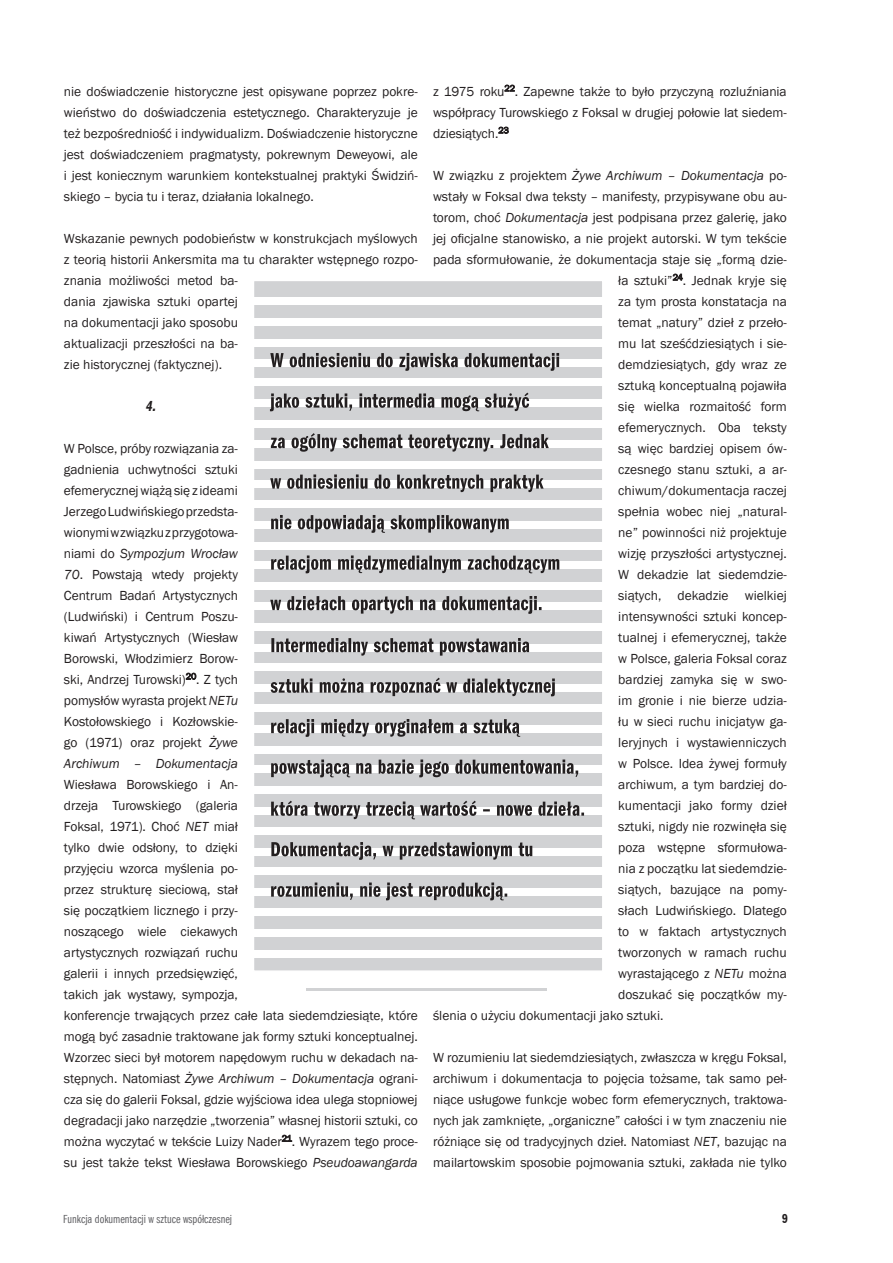
<style>
.page{position:relative;width:893px;height:1263px;background:#fff}
.page>*{position:absolute;margin:0;border:0;box-sizing:border-box;transform-origin:0 0}
.t1{font:15px "Franklin Got Itc T Demi Comp Ital";color:#231f20}
.t2{font:13.5px/21px "Franklin Gothic";letter-spacing:-.005em;color:#231f20;text-align:justify}
.t3{font:italic 13.5px "Franklin Gothic";color:#231f20}
.t4{font:13.5px "Franklin Got Itc T Demi Comp";color:#231f20}
.t5{font:12px "Franklin Got Itc T Book Comp";color:#636366}
.s1{font-style:italic}
.s2{font-style:normal}
</style>
<div class="page">
<div style="left:253px;top:280px;width:350px;height:692px;background:#d1d2d4;border:1px solid #fff"></div>
<div style="left:221px;top:379px;width:423px;height:7px;background:#fff"></div>
<div style="left:190px;top:521px;width:454px;height:7px;background:#fff"></div>
<div style="left:186px;top:500px;width:458px;height:7px;background:#fff"></div>
<div style="left:185px;top:602px;width:459px;height:7px;background:#fff"></div>
<div style="left:177px;top:685px;width:467px;height:7px;background:#fff"></div>
<div style="left:207px;top:766px;width:437px;height:7px;background:#fff"></div>
<div style="left:197px;top:848px;width:447px;height:7px;background:#fff"></div>
<div style="left:211px;top:400px;width:433px;height:7px;background:#fff"></div>
<div style="left:205px;top:542px;width:439px;height:7px;background:#fff"></div>
<div style="left:177px;top:623px;width:467px;height:7px;background:#fff"></div>
<div style="left:198px;top:704px;width:446px;height:7px;background:#fff"></div>
<div style="left:218px;top:787px;width:426px;height:7px;background:#fff"></div>
<div style="left:176px;top:868px;width:468px;height:7px;background:#fff"></div>
<div style="left:215px;top:421px;width:429px;height:7px;background:#fff"></div>
<div style="left:196px;top:562px;width:448px;height:7px;background:#fff"></div>
<div style="left:193px;top:644px;width:451px;height:7px;background:#fff"></div>
<div style="left:193px;top:725px;width:451px;height:7px;background:#fff"></div>
<div style="left:228px;top:808px;width:416px;height:7px;background:#fff"></div>
<div style="left:228px;top:929px;width:416px;height:7px;background:#fff"></div>
<div style="left:228px;top:319px;width:416px;height:7px;background:#fff"></div>
<div style="left:228px;top:950px;width:416px;height:7px;background:#fff"></div>
<div style="left:228px;top:340px;width:416px;height:7px;background:#fff"></div>
<div style="left:228px;top:461px;width:416px;height:7px;background:#fff"></div>
<div style="left:228px;top:359px;width:416px;height:7px;background:#fff"></div>
<div style="left:228px;top:481px;width:416px;height:7px;background:#fff"></div>
<div style="left:195px;top:889px;width:449px;height:7px;background:#fff"></div>
<div style="left:210px;top:440px;width:434px;height:7px;background:#fff"></div>
<div style="left:193px;top:583px;width:451px;height:7px;background:#fff"></div>
<div style="left:181px;top:664px;width:463px;height:7px;background:#fff"></div>
<div style="left:210px;top:746px;width:434px;height:7px;background:#fff"></div>
<div style="left:195px;top:827px;width:449px;height:7px;background:#fff"></div>
<div style="left:253px;top:908px;width:391px;height:7px;background:#fff"></div>
<div style="left:234px;top:298px;width:410px;height:7px;background:#fff"></div>
<hr style="left:306px;top:989px;width:241px;height:2px;background:#d1d2d4">
<svg style="left:271px;top:882px;width:236px;height:18px"></svg>
<svg style="left:271px;top:842px;width:261px;height:18px"></svg>
<svg style="left:271px;top:801px;width:313px;height:18px"></svg>
<svg style="left:271px;top:759px;width:307px;height:18px"></svg>
<svg style="left:271px;top:719px;width:249px;height:18px"></svg>
<svg style="left:271px;top:678px;width:284px;height:18px"></svg>
<svg style="left:271px;top:638px;width:258px;height:18px"></svg>
<svg style="left:270px;top:596px;width:272px;height:18px"></svg>
<svg style="left:271px;top:555px;width:288px;height:18px"></svg>
<svg style="left:271px;top:515px;width:238px;height:18px"></svg>
<svg style="left:270px;top:474px;width:274px;height:18px"></svg>
<svg style="left:271px;top:433px;width:278px;height:19px"></svg>
<svg style="left:270px;top:393px;width:259px;height:18px"></svg>
<svg style="left:270px;top:353px;width:289px;height:18px"></svg>
<svg style="left:186px;top:673px;width:10px;height:7px"></svg>
<svg style="left:282px;top:1135px;width:10px;height:7px"></svg>
<svg style="left:505px;top:85px;width:10px;height:7px"></svg>
<svg style="left:498px;top:127px;width:11px;height:7px"></svg>
<svg style="left:673px;top:274px;width:10px;height:7px"></svg>
<p class="t2" style="left:64px;top:81px;width:355px">nie doświadczenie historyczne jest opisywane poprzez pokre&shy;wieństwo do doświadczenia estetycznego. Charakteryzuje je też bezpośredniość i indywidualizm. Doświadczenie historyczne jest doświadczeniem pragmatysty, pokrewnym Deweyowi, ale i jest koniecznym warunkiem kontekstualnej praktyki Świdziń&shy;skiego – bycia tu i teraz, działania lokalnego.</p>
<p class="t2" style="left:64px;top:228px;width:355px;text-align:left">Wskazanie pewnych podobieństw w konstrukcjach myślowych z teorią historii Ankersmita ma tu charakter wstępnego rozpo&shy;znania możliwości metod ba-<br>dania zjawiska sztuki opartej<br>na dokumentacji jako sposobu<br>aktualizacji przeszłości na ba-<br>zie historycznej (faktycznej).</p>
<p class="t1" style="left:146px;top:397px;width:12px">4.</p>
<p class="t2" style="left:64px;top:438px;width:176px">W Polsce, próby rozwiązania za&shy;gadnienia uchwytności sztuki efemerycznej wiążą się z ideami Jerzego Ludwińskiego przedsta&shy;wionymi w związku z przygotowa&shy;niami do <span class="s1">Sympozjum Wrocław</span></p>
<p class="t2" style="left:64px;top:564px;width:355px;text-align:left"><span class="s1">70</span>. Powstają wtedy projekty<br>Centrum Badań Artystycznych<br>(Ludwiński) i Centrum Poszu-<br>kiwań Artystycznych (Wiesław<br>Borowski, Włodzimierz Borow-<br>ski, Andrzej Turowski)<sup>20</sup>. Z tych<br>pomysłów wyrasta projekt <span class="s1">NETu<br></span>Kostołowskiego i Kozłowskie-<br>go (1971) oraz projekt <span class="s1">Żywe<br>Archiwum – Dokumentacja<br></span>Wiesława Borowskiego i An-<br>drzeja Turowskiego (galeria<br>Foksal, 1971). Choć <span class="s1">NET</span> miał<br>tylko dwie odsłony, to dzięki<br>przyjęciu wzorca myślenia po-<br>przez strukturę sieciową, stał<br>się początkiem licznego i przy-<br>noszącego wiele ciekawych<br>artystycznych rozwiązań ruchu<br>galerii i innych przedsięwzięć,<br>takich jak wystawy, sympozja,<br>konferencje trwających przez całe lata siedemdziesiąte, które mogą być zasadnie traktowane jak formy sztuki konceptualnej.<br>Wzorzec sieci był motorem napędowym ruchu w dekadach na&shy;stępnych. Natomiast <span class="s1">Żywe Archiwum – Dokumentacja</span> ograni&shy;cza się do galerii Foksal, gdzie wyjściowa idea ulega stopniowej degradacji jako narzędzie „tworzenia” własnej historii sztuki, co można wyczytać w tekście Luizy Nader<sup>21</sup>. Wyrazem tego proce&shy;su jest także tekst Wiesława Borowskiego <span class="s1">Pseudoawangarda</span></p>
<p class="t2" style="left:433px;top:81px;width:355px">z 1975 roku<sup>22</sup>. Zapewne także to było przyczyną rozluźniania współpracy Turowskiego z Foksal w drugiej połowie lat siedem&shy;dziesiątych.<sup>23</sup></p>
<p class="t3" style="left:433px;top:167px;width:355px"><span class="s2">W związku z projektem</span> Żywe Archiwum – Dokumentacja <span class="s2">po-</span></p>
<p class="t2" style="left:433px;top:186px;width:355px">wstały w Foksal dwa teksty – manifesty, przypisywane obu au-</p>
<p class="t2" style="left:433px;top:207px;width:355px">torom, choć <span class="s1">Dokumentacja</span> jest podpisana przez galerię, jako</p>
<p class="t2" style="left:433px;top:228px;width:355px">jej oficjalne stanowisko, a nie projekt autorski. W tym tekście</p>
<p class="t2" style="left:433px;top:249px;width:355px">pada sformułowanie, że dokumentacja staje się „formą dzie-</p>
<p class="t2" style="left:618px;top:270px;width:170px">ła sztuki”<sup>24</sup>. Jednak kryje się</p>
<p class="t2" style="left:618px;top:291px;width:170px">za tym prosta konstatacja na</p>
<p class="t2" style="left:618px;top:312px;width:170px">temat „natury” dzieł z przeło-</p>
<p class="t2" style="left:618px;top:333px;width:170px">mu lat sześćdziesiątych i sie-</p>
<p class="t2" style="left:618px;top:354px;width:170px">demdziesiątych, gdy wraz ze</p>
<p class="t2" style="left:618px;top:375px;width:170px">sztuką konceptualną pojawiła</p>
<p class="t2" style="left:618px;top:396px;width:170px">się wielka rozmaitość form</p>
<p class="t2" style="left:618px;top:417px;width:170px">efemerycznych. Oba teksty</p>
<p class="t2" style="left:618px;top:438px;width:170px">są więc bardziej opisem ów-</p>
<p class="t2" style="left:618px;top:459px;width:170px">czesnego stanu sztuki, a ar-</p>
<p class="t2" style="left:618px;top:480px;width:170px">chiwum/dokumentacja raczej</p>
<p class="t2" style="left:618px;top:501px;width:170px">spełnia wobec niej „natural-</p>
<p class="t2" style="left:618px;top:522px;width:170px">ne” powinności niż projektuje</p>
<p class="t2" style="left:618px;top:543px;width:170px">wizję przyszłości artystycznej.</p>
<p class="t2" style="left:618px;top:564px;width:170px">W dekadzie lat siedemdzie-</p>
<p class="t2" style="left:618px;top:585px;width:170px">siątych, dekadzie wielkiej</p>
<p class="t2" style="left:618px;top:606px;width:170px">intensywności sztuki koncep-</p>
<p class="t2" style="left:618px;top:627px;width:170px">tualnej i efemerycznej, także</p>
<p class="t2" style="left:618px;top:648px;width:170px">w Polsce, galeria Foksal coraz</p>
<p class="t2" style="left:618px;top:669px;width:170px">bardziej zamyka się w swo-</p>
<p class="t2" style="left:618px;top:690px;width:170px">im gronie i nie bierze udzia-</p>
<p class="t2" style="left:618px;top:711px;width:170px">łu w sieci ruchu inicjatyw ga-</p>
<p class="t2" style="left:618px;top:732px;width:170px">leryjnych i wystawienniczych</p>
<p class="t2" style="left:618px;top:753px;width:170px">w Polsce. Idea żywej formuły</p>
<p class="t2" style="left:618px;top:774px;width:170px">archiwum, a tym bardziej do-</p>
<p class="t2" style="left:618px;top:795px;width:170px">kumentacji jako formy dzieł</p>
<p class="t2" style="left:618px;top:816px;width:170px">sztuki, nigdy nie rozwinęła się</p>
<p class="t2" style="left:618px;top:837px;width:170px">poza wstępne sformułowa-</p>
<p class="t2" style="left:618px;top:858px;width:170px">nia z początku lat siedemdzie-</p>
<p class="t2" style="left:618px;top:879px;width:170px">siątych, bazujące na pomy-</p>
<p class="t2" style="left:618px;top:900px;width:170px">słach Ludwińskiego. Dlatego</p>
<p class="t2" style="left:618px;top:921px;width:170px">to w faktach artystycznych</p>
<p class="t2" style="left:618px;top:942px;width:170px">tworzonych w ramach ruchu</p>
<p class="t2" style="left:618px;top:963px;width:170px">wyrastającego z <span class="s1">NETu</span> można</p>
<p class="t2" style="left:618px;top:984px;width:170px">doszukać się początków my-</p>
<p class="t2" style="left:433px;top:1005px;width:232px">ślenia o użyciu dokumentacji jako sztuki.</p>
<p class="t2" style="left:433px;top:1047px;width:355px">W rozumieniu lat siedemdziesiątych, zwłaszcza w kręgu Foksal, archiwum i dokumentacja to pojęcia tożsame, tak samo peł&shy;niące usługowe funkcje wobec form efemerycznych, traktowa&shy;nych jak zamknięte, „organiczne” całości i w tym znaczeniu nie różniące się od tradycyjnych dzieł. Natomiast <span class="s1">NET</span>, bazując na mailartowskim sposobie pojmowania sztuki, zakłada nie tylko</p>
<p class="t5" style="left:63px;top:1212px;width:170px">Funkcja dokumentacji w sztuce współczesnej</p>
<p class="t4" style="left:782px;top:1211px;width:7px">9</p>
</div>
